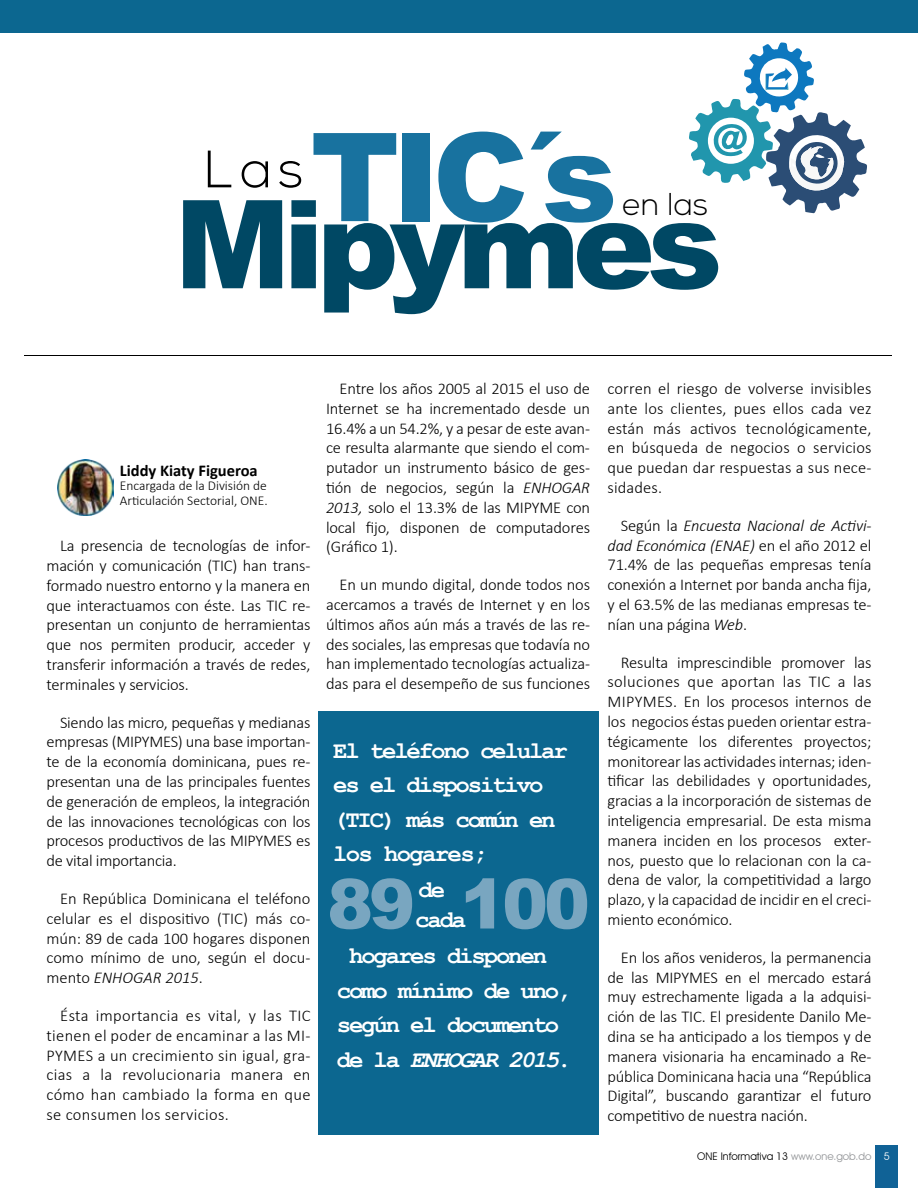
<style>
.page{position:relative;width:918px;height:1188px;background:#fff}
.page>*{position:absolute;margin:0;border:0;box-sizing:border-box;transform-origin:0 0}
.t1{font:900 123px "Arial";letter-spacing:-.06em;color:#004864}
.t2{font:900 123px "Arial";color:#18729f}
.t3{font:900 69px "Arial";color:#79a6c0}
.t4{font:300 52.5px "Nexa";color:#000}
.t5{font:300 31.5px "Nexa";color:#000}
.t6{font:700 24px/34.5px "Courier New";letter-spacing:-.09em;color:#fff}
.t7{font:300 16.5px/19.8px "Calibri";letter-spacing:-.01em;color:#000;text-align:justify}
.t8{font:700 16.5px "Calibri";color:#000}
.t9{font:300 13.5px/15px "Calibri";color:#000}
.t10{font:10.5px "Avant Garde IT Cby BT";color:#000}
.s1{font-style:italic}
.s2{color:#939598}
.s3{color:#fff}
</style>
<div class="page">
<div style="left:875px;top:1146px;width:22px;height:42px;background:#106296"></div>
<hr style="left:0;top:0;width:1px;height:1188px;background:#d1d3d4">
<div style="left:319px;top:711px;width:280px;height:424px;background:#0c6790"></div>
<div style="left:0;top:0;width:918px;height:32px;background:#0c6790"></div>
<hr style="left:24px;top:355px;width:868px;height:1px;background:#000">
<svg style="left:689px;top:42px;width:178px;height:171px"></svg>
<img style="left:58px;top:459px;width:55px;height:56px">
<h1 class="t2" style="left:311px;top:88px;width:308px">TIC´s</h1>
<h3 class="t4" style="left:204px;top:139px;width:101px">Las</h3>
<h3 class="t5" style="left:622px;top:186px;width:88px">en las</h3>
<h1 class="t1" style="left:174px;top:155px;width:550px">Mipymes</h1>
<p class="t8" style="left:120px;top:459px;width:139px">Liddy Kiaty Figueroa</p>
<p class="t9" style="left:120px;top:478px;width:150px">Encargada de la División de<br>Articulación Sectorial, ONE.</p>
<p class="t7" style="left:47px;top:536px;width:266px;text-indent:13px">La presencia de tecnologías de infor&shy;mación y comunicación (TIC) han trans&shy;formado nuestro entorno y la manera en que interactuamos con éste. Las TIC re&shy;presentan un conjunto de herramientas que nos permiten producir, acceder y transferir información a través de redes, terminales y servicios.</p>
<p class="t7" style="left:47px;top:712px;width:266px;text-indent:13px">Siendo las micro, pequeñas y medianas empresas (MIPYMES) una base importan&shy;te de la economía dominicana, pues re&shy;presentan una de las principales fuentes de generación de empleos, la integración de las innovaciones tecnológicas con los procesos productivos de las MIPYMES es de vital importancia.</p>
<p class="t7" style="left:47px;top:889px;width:266px;text-indent:13px">En República Dominicana el teléfono celular es el dispositivo (TIC) más co&shy;mún: 89 de cada 100 hogares disponen como mínimo de uno, según el docu&shy;mento <span class="s1">ENHOGAR 2015</span>.</p>
<p class="t7" style="left:47px;top:1006px;width:266px;text-indent:13px">ésta importancia es vital, y las TIC tienen el poder de encaminar a las MI-PYMES a un crecimiento sin igual, gra&shy;cias a la revolucionaria manera en cómo han cambiado la forma en que se consumen los servicios.</p>
<p class="t7" style="left:326px;top:378px;width:266px;text-indent:13px">Entre los años 2005 al 2015 el uso de Internet se ha incrementado desde un 16.4% a un 54.2%, y a pesar de este avan&shy;ce resulta alarmante que siendo el com&shy;putador un instrumento básico de ges&shy;tión de negocios, según la <span class="s1">ENHOGAR 2013,</span> solo el 13.3% de las MIPYME con local fijo, disponen de computadores (Gráfico 1).</p>
<p class="t7" style="left:326px;top:575px;width:266px;text-indent:13px">En un mundo digital, donde todos nos acercamos a través de Internet y en los últimos años aún más a través de las re&shy;des sociales, las empresas que todavía no han implementado tecnologías actualiza&shy;das para el desempeño de sus funciones</p>
<h3 class="t6" style="left:333px;top:732px;width:236px">El teléfono celular es el dispositivo (TIC) más común en los hogares;</h3>
<h2 class="t3" style="left:327px;top:854px;width:264px">89 100</h2>
<h3 class="t6" style="left:415px;top:874px;width:53px;line-height:30px">de cada</h3>
<h3 class="t6" style="left:337px;top:938px;width:236px;text-align:center">hogares disponen como mínimo de uno, según el documento de la <span class="s1">ENHOGAR 2015</span>.</h3>
<p class="t7" style="left:608px;top:378px;width:266px">corren el riesgo de volverse invisibles ante los clientes, pues ellos cada vez están más activos tecnológicamente, en búsqueda de negocios o servicios que puedan dar respuestas a sus nece&shy;sidades.</p>
<p class="t7" style="left:608px;top:515px;width:266px;text-indent:13px">Según la <span class="s1">Encuesta Nacional de Activi&shy;dad Económica (ENAE)</span> en el año 2012 el 71.4% de las pequeñas empresas tenía conexión a Internet por banda ancha fija, y el 63.5% de las medianas empresas te&shy;nían una página <span class="s1">Web</span>.</p>
<p class="t7" style="left:608px;top:652px;width:266px;text-indent:13px">Resulta imprescindible promover las soluciones que aportan las TIC a las MIPYMES. En los procesos internos de los negocios éstas pueden orientar estra&shy;tégicamente los diferentes proyectos; monitorear las actividades internas; iden&shy;tificar las debilidades y oportunidades, gracias a la incorporación de sistemas de inteligencia empresarial. De esta misma manera inciden en los procesos exter&shy;nos, puesto que lo relacionan con la ca&shy;dena de valor, la competitividad a largo plazo, y la capacidad de incidir en el creci&shy;miento económico.</p>
<p class="t7" style="left:608px;top:947px;width:266px;text-indent:13px">En los años venideros, la permanencia de las MIPYMES en el mercado estará muy estrechamente ligada a la adquisi&shy;ción de las TIC. El presidente Danilo Me&shy;dina se ha anticipado a los tiempos y de manera visionaria ha encaminado a Re&shy;pública Dominicana hacia una “República Digital”, buscando garantizar el futuro competitivo de nuestra nación.</p>
<p class="t10" style="left:697px;top:1150px;width:194px">ONE Informativa 13 <span class="s2">www.one.gob.do</span> <span class="s3">5</span></p>
</div>
